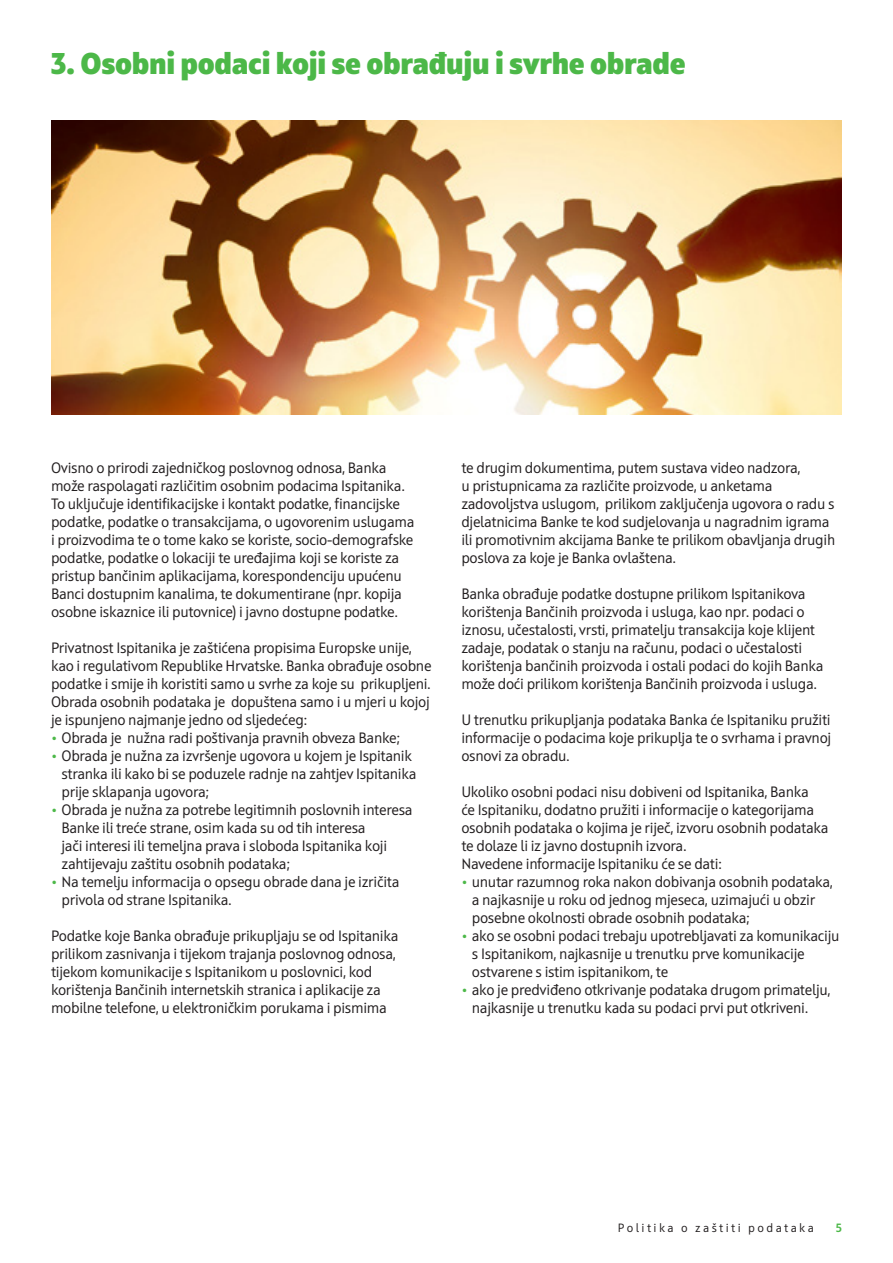
<style>
.page{position:relative;width:893px;height:1263px;background:#fff}
.page>*{position:absolute;margin:0;border:0;box-sizing:border-box;transform-origin:0 0}
.t1{font:800 30px "Squad";letter-spacing:-.01em;color:#4cb848}
.t2{font:15px/18px "Squad";letter-spacing:-.02em;color:#231f20}
.t3{font:12px "Squad";letter-spacing:.2em;color:#231f20}
.t4{font:700 12px "Squad";color:#4cb848}
.s1{font-family:"DIN Next W1 G";font-weight:300;color:#4cb848}
</style>
<div class="page">
<img style="left:51px;top:121px;width:791px;height:293px">
<p class="t1" style="left:51px;top:44px;width:636px">3. Osobni podaci koji se obrađuju i svrhe obrade</p>
<p class="t2" style="left:51px;top:458px;width:365px">Ovisno o prirodi zajedničkog poslovnog odnosa, Banka može raspolagati različitim osobnim podacima Ispitanika.<br>To uključuje identifikacijske i kontakt podatke, financijske podatke, podatke o transakcijama, o ugovorenim uslugama i proizvodima te o tome kako se koriste, socio-demografske podatke, podatke o lokaciji te uređajima koji se koriste za pristup bančinim aplikacijama, korespondenciju upućenu Banci dostupnim kanalima, te dokumentirane (npr. kopija osobne iskaznice ili putovnice) i javno dostupne podatke.</p>
<p class="t2" style="left:51px;top:638px;width:382px">Privatnost Ispitanika je zaštićena propisima Europske unije, kao i regulativom Republike Hrvatske. Banka obrađuje osobne podatke i smije ih koristiti samo u svrhe za koje su prikupljeni.<br>Obrada osobnih podataka je dopuštena samo i u mjeri u kojoj je ispunjeno najmanje jedno od sljedećeg:</p>
<p class="t2" style="left:51px;top:728px;width:351px"><span class="s1">•</span> Obrada je nužna radi poštivanja pravnih obveza Banke;</p>
<p class="t2" style="left:62px;top:746px;width:356px;text-indent:-10px"><span class="s1">•</span> Obrada je nužna za izvršenje ugovora u kojem je Ispitanik stranka ili kako bi se poduzele radnje na zahtjev Ispitanika prije sklapanja ugovora;</p>
<p class="t2" style="left:62px;top:800px;width:353px;text-indent:-10px"><span class="s1">•</span> Obrada je nužna za potrebe legitimnih poslovnih interesa Banke ili treće strane, osim kada su od tih interesa<br>jači interesi ili temeljna prava i sloboda Ispitanika koji zahtijevaju zaštitu osobnih podataka;</p>
<p class="t2" style="left:62px;top:872px;width:339px;text-indent:-10px"><span class="s1">•</span> Na temelju informacija o opsegu obrade dana je izričita privola od strane Ispitanika.</p>
<p class="t2" style="left:51px;top:926px;width:349px">Podatke koje Banka obrađuje prikupljaju se od Ispitanika prilikom zasnivanja i tijekom trajanja poslovnog odnosa, tijekom komunikacije s Ispitanikom u poslovnici, kod korištenja Bančinih internetskih stranica i aplikacije za mobilne telefone, u elektroničkim porukama i pismima</p>
<p class="t2" style="left:461px;top:458px;width:375px">te drugim dokumentima, putem sustava video nadzora,<br>u pristupnicama za različite proizvode, u anketama zadovoljstva uslugom, prilikom zaključenja ugovora o radu s djelatnicima Banke te kod sudjelovanja u nagradnim igrama ili promotivnim akcijama Banke te prilikom obavljanja drugih poslova za koje je Banka ovlaštena.</p>
<p class="t2" style="left:461px;top:584px;width:364px">Banka obrađuje podatke dostupne prilikom Ispitanikova korištenja Bančinih proizvoda i usluga, kao npr. podaci o iznosu, učestalosti, vrsti, primatelju transakcija koje klijent zadaje, podatak o stanju na računu, podaci o učestalosti korištenja bančinih proizvoda i ostali podaci do kojih Banka može doći prilikom korištenja Bančinih proizvoda i usluga.</p>
<p class="t2" style="left:461px;top:710px;width:371px;text-align:justify">U trenutku prikupljanja podataka Banka će Ispitaniku pružiti informacije o podacima koje prikuplja te o svrhama i pravnoj osnovi za obradu.</p>
<p class="t2" style="left:461px;top:782px;width:369px">Ukoliko osobni podaci nisu dobiveni od Ispitanika, Banka<br>će Ispitaniku, dodatno pružiti i informacije o kategorijama osobnih podataka o kojima je riječ, izvoru osobnih podataka te dolaze li iz javno dostupnih izvora.</p>
<p class="t2" style="left:461px;top:854px;width:262px">Navedene informacije Ispitaniku će se dati:</p>
<p class="t2" style="left:472px;top:872px;width:363px;text-indent:-10px"><span class="s1">•</span> unutar razumnog roka nakon dobivanja osobnih podataka, a najkasnije u roku od jednog mjeseca, uzimajući u obzir posebne okolnosti obrade osobnih podataka;</p>
<p class="t2" style="left:472px;top:926px;width:369px;text-indent:-10px"><span class="s1">•</span> ako se osobni podaci trebaju upotrebljavati za komunikaciju s Ispitanikom, najkasnije u trenutku prve komunikacije ostvarene s istim ispitanikom, te</p>
<p class="t2" style="left:472px;top:980px;width:360px;text-indent:-10px"><span class="s1">•</span> ako je predviđeno otkrivanje podataka drugom primatelju, najkasnije u trenutku kada su podaci prvi put otkriveni.</p>
<p class="t3" style="left:618px;top:1220px;width:198px">Politika o zaštiti podataka</p>
<p class="t4" style="left:836px;top:1220px;width:8px">5</p>
</div>
